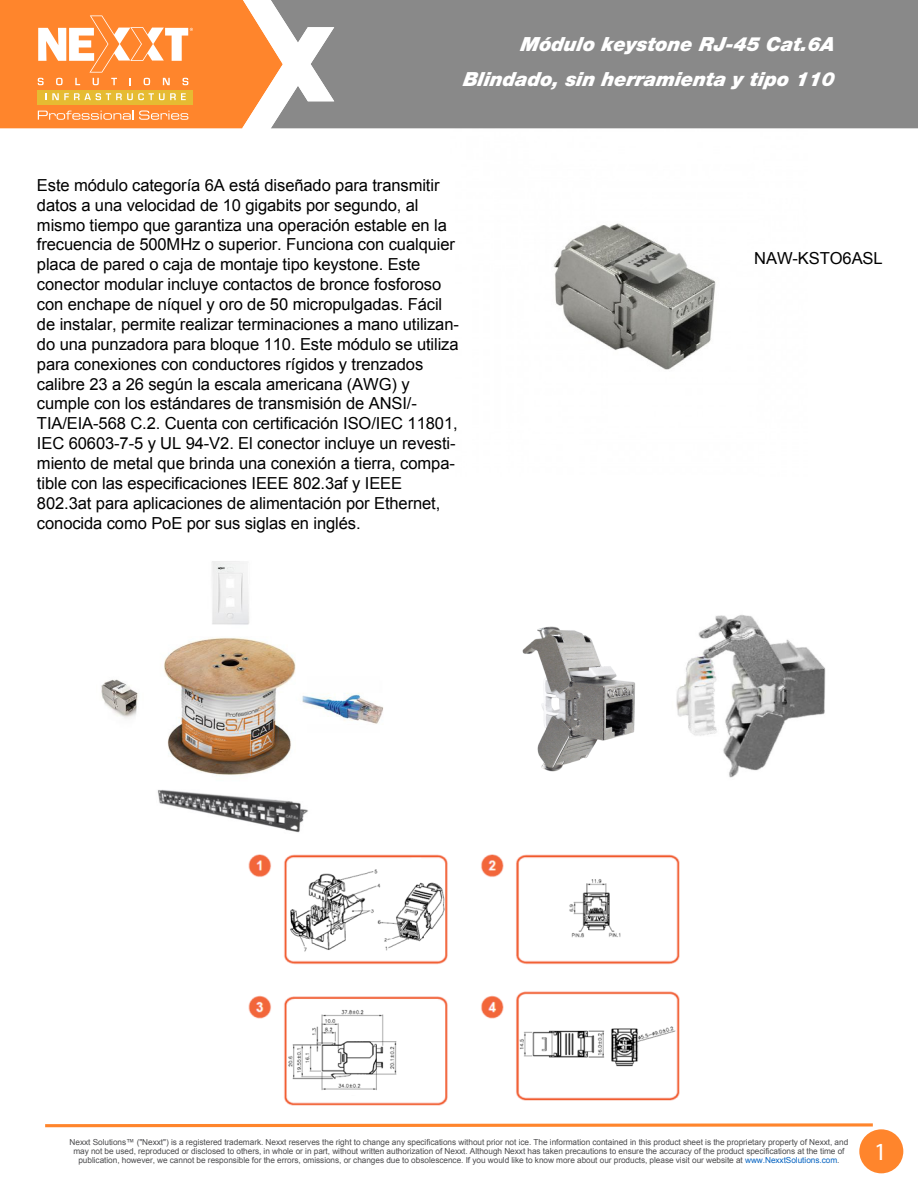
<style>
.page{position:relative;width:918px;height:1188px;background:#fff}
.page>*{position:absolute;margin:0;border:0;box-sizing:border-box;transform-origin:0 0}
.t1{font:24.75px "Myriad Pro";color:#fff}
.t2{font:italic 900 19.5px/35.2px "Helvetica Neue LT Std";color:#fff;text-align:right}
.t3{font:16.5px/19.8px "Arial";letter-spacing:-.005em;color:#000}
.t4{font:8.25px/9px "Arial";letter-spacing:-.005em;color:#4c4c4e;text-align:center}
.s1{color:#0563c1}
</style>
<div class="page">
<img style="left:451px;top:128px;width:356px;height:242px">
<img style="left:101px;top:561px;width:283px;height:272px">
<img style="left:248px;top:854px;width:432px;height:252px">
<img style="left:686px;top:615px;width:140px;height:163px">
<div style="left:334px;top:0;width:584px;height:128px;background:#898989"></div>
<svg style="left:45px;top:1123px;width:828px;height:4px;background:#ffa05b"></svg>
<div style="left:859px;top:1129px;width:44px;height:44px;background:#ff852c;border-radius:50%"></div>
<svg style="left:0;top:0;width:334px;height:128px"></svg>
<img style="left:522px;top:626px;width:164px;height:146px">
<p class="t2" style="left:463px;top:26px;width:376px">Módulo keystone RJ-45 Cat.6A<br>Blindado, sin herramienta y tip o 110</p>
<p class="t3" style="left:37px;top:175px;width:424px">Este módulo categoría 6A está diseñado para transmitir datos a una velocidad de 10 gigabits por segundo, al mismo tiempo que garantiza una operación estable en la frecuencia de 500MHz o superior. Funciona con cualquier placa de pared o caja de montaje tipo keystone. Este conector modular incluye contactos de bronce fosforoso con enchape de níquel y oro de 50 micropulgadas. Fácil de instalar, permite realizar terminaciones a mano utilizan&shy;do una punzadora para bloque 110. Este módulo se utiliza para conexiones con conductores rígidos y trenzados calibre 23 a 26 según la escala americana (AWG) y cumple con los estándares de transmisión de ANSI/- TIA/EIA-568 C.2. Cuenta con certificación ISO/IEC 11801, IEC 60603-7-5 y UL 94-V2. El conector incluye un revesti&shy;miento de metal que brinda una conexión a tierra, compa&shy;tible con las especificaciones IEEE 802.3af y IEEE 802.3at para aplicaciones de alimentación por Ethernet, conocida como PoE por sus siglas en inglés.</p>
<p class="t3" style="left:754px;top:248px;width:130px">NAW-KSTO6ASL</p>
<p class="t4" style="left:70px;top:1138px;width:780px">Nexxt Solutions™ ("Nexxt") is a registered trademark. Nexxt reserves the right to change any specifications without prior not ice. The information contained in this product sheet is the proprietary property of Nexxt, and may not be used, reproduced or disclosed to others, in whole or in part, without written authorization of Nexxt. Although Nexxt has taken precautions to ensure the accuracy of the product specifications at the time of publication, however, we cannot be responsible for the errors, omissions, or changes due to obsolescence. If you would like to know more about our products, please visit our website at <span class="s1">www.NexxtSolutions.com</span>.</p>
<h1 class="t1" style="left:874px;top:1136px;width:14px">1</h1>
</div>
